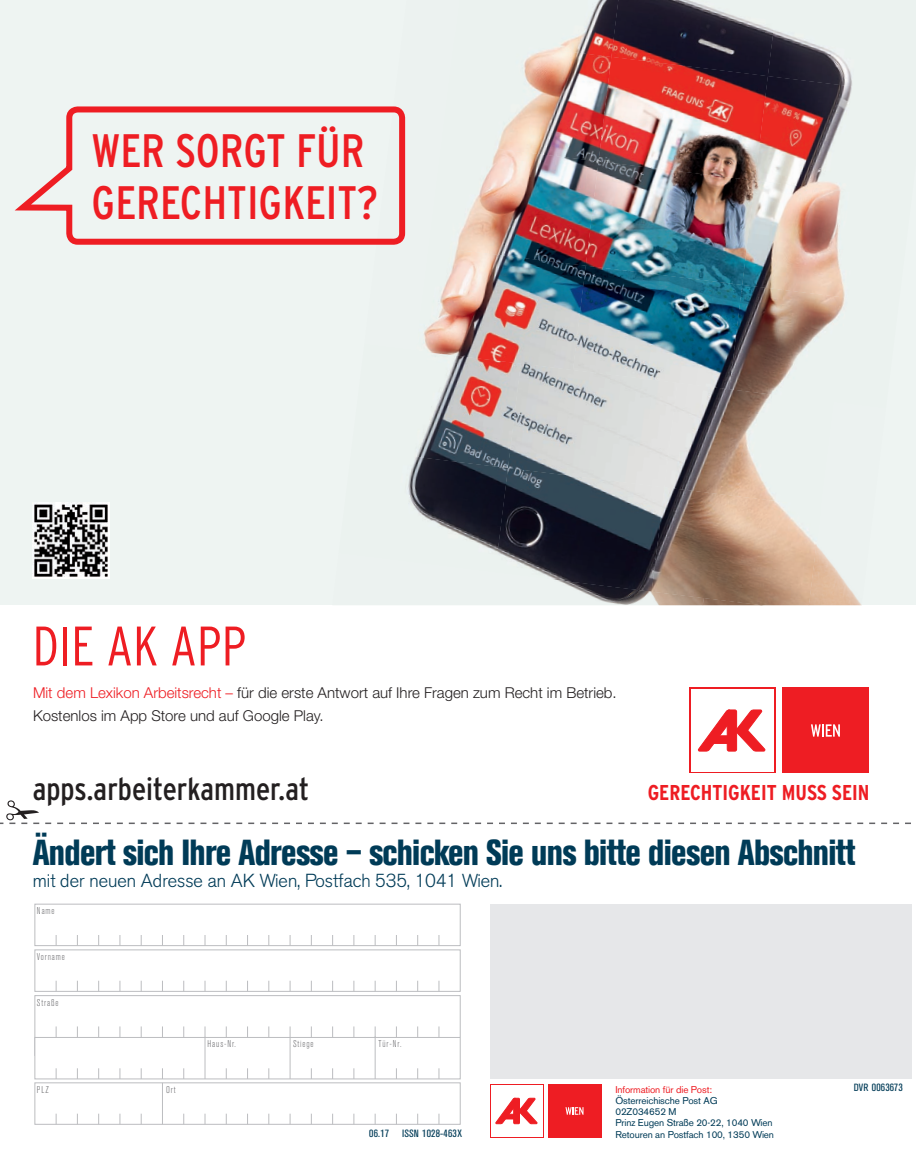
<style>
.page{position:relative;width:916px;height:1156px;background:#fff}
.page>*{position:absolute;margin:0;border:0;box-sizing:border-box;transform-origin:0 0}
.t1{font:300 condensed 55.5px "Interstate";color:#ee1d23}
.t2{font:condensed 46.8px/51.6px "Interstate";color:#ee1d23}
.t3{font:900 condensed 36px "AK11";letter-spacing:-.01em;color:#003b57;scale:.9 1}
.t4{font:condensed 31.5px "Interstate";color:#231f20}
.t5{font:700 condensed 21.45px "Interstate";color:#ee1d23}
.t6{font:300 18.75px "AK11";letter-spacing:-.01em;color:#003b57}
.t7{font:300 15px/22.5px "Helvetica Neue LT Std";color:#231f20}
.t8{font:condensed 10.5px "AK11";letter-spacing:.025em;color:#003b57;scale:1.1 1}
.t9{font:9.75px/11.2px "AK11";color:#003b57}
.t10{font:300 condensed 9.75px "AK11";letter-spacing:.1em;color:#636366}
.t11{font:9.75px "AK11";color:#ee1d23}
.s1{color:#ee1d23}
</style>
<div class="page">
<div style="left:34px;top:903px;width:426px;height:42px;border:1px solid #bcbdc0"></div>
<div style="left:34px;top:949px;width:426px;height:42px;border:1px solid #bcbdc0"></div>
<div style="left:34px;top:995px;width:426px;height:60px;border:1px solid #bcbdc0"></div>
<div style="left:35px;top:1037px;width:425px;height:41px;background:#fff"></div>
<div style="left:34px;top:1037px;width:426px;height:42px;border:1px solid #bcbdc0"></div>
<hr style="left:205px;top:1036px;width:1px;height:42px;background:#bcbdc0">
<hr style="left:290px;top:1037px;width:1px;height:41px;background:#bcbdc0">
<hr style="left:375px;top:1036px;width:1px;height:42px;background:#bcbdc0">
<div style="left:34px;top:1082px;width:426px;height:42px;border:1px solid #bcbdc0"></div>
<hr style="left:162px;top:1082px;width:1px;height:42px;background:#bcbdc0">
<div style="left:490px;top:904px;width:421px;height:174px;background:#e6e7e9"></div>
<svg style="left:0;top:800px;width:911px;height:24px"></svg>
<svg style="left:490px;top:1084px;width:53px;height:53px"></svg>
<div style="left:491px;top:1085px;width:51px;height:51px;background:#fff"></div>
<svg style="left:495px;top:1098px;width:42px;height:25px"></svg>
<div style="left:548px;top:1084px;width:53px;height:53px;background:#ee1d23"></div>
<svg style="left:565px;top:1107px;width:18px;height:7px"></svg>
<div style="left:689px;top:687px;width:86px;height:86px;background:linear-gradient(to bottom,#fff,#fff)"></div>
<div style="left:690px;top:689px;width:83px;height:83px;background:#fff"></div>
<svg style="left:698px;top:709px;width:67px;height:42px"></svg>
<div style="left:782px;top:687px;width:86px;height:86px;background:#ee1d23"></div>
<svg style="left:811px;top:724px;width:29px;height:12px"></svg>
<div style="left:0;top:0;width:916px;height:605px;background:#eef4f2"></div>
<img style="left:574px;top:0;width:37px;height:38px">
<img style="left:611px;top:0;width:156px;height:57px">
<img style="left:767px;top:27px;width:85px;height:49px">
<img style="left:499px;top:38px;width:112px;height:104px">
<img style="left:598px;top:57px;width:170px;height:104px">
<img style="left:755px;top:76px;width:97px;height:104px">
<img style="left:457px;top:142px;width:141px;height:104px">
<img style="left:585px;top:161px;width:170px;height:104px">
<img style="left:742px;top:180px;width:102px;height:105px">
<img style="left:424px;top:246px;width:162px;height:117px">
<img style="left:573px;top:265px;width:169px;height:117px">
<img style="left:729px;top:285px;width:116px;height:97px">
<img style="left:419px;top:344px;width:102px;height:105px">
<img style="left:508px;top:363px;width:169px;height:105px">
<img style="left:664px;top:382px;width:117px;height:105px">
<img style="left:821px;top:550px;width:41px;height:55px">
<img style="left:408px;top:449px;width:100px;height:102px">
<img style="left:495px;top:468px;width:169px;height:85px">
<img style="left:651px;top:487px;width:170px;height:118px">
<img style="left:499px;top:553px;width:205px;height:52px">
<img style="left:702px;top:598px;width:61px;height:7px">
<img style="left:33px;top:502px;width:76px;height:77px">
<svg style="left:14px;top:106px;width:392px;height:139px"></svg>
<h2 class="t2" style="left:91px;top:124px;width:288px">WER SORGT FÜR<br>GERECHTIGKEIT?</h2>
<h1 class="t1" style="left:33px;top:614px;width:215px">DIE AK APP</h1>
<p class="t7" style="left:33px;top:681px;width:585px"><span class="s1">Mit dem Lexikon Arbeitsrecht –</span> für die erste Antwort auf Ihre Fragen zum Recht im Betrieb.<br>Kostenlos im App Store und auf Google Play.</p>
<h3 class="t4" style="left:33px;top:771px;width:278px">apps.arbeiterkammer.at</h3>
<h3 class="t5" style="left:647px;top:780px;width:223px">GERECHTIGKEIT MUSS SEIN</h3>
<h3 class="t3" style="left:33px;top:831px;width:915px">Ändert sich Ihre Adresse – schicken Sie uns bitte diesen Abschnitt</h3>
<p class="t6" style="left:33px;top:870px;width:471px">mit der neuen Adresse an AK Wien, Postfach 535, 1041 Wien.</p>
<p class="t10" style="left:37px;top:905px;width:19px">Name</p>
<p class="t10" style="left:37px;top:951px;width:29px">Vorname</p>
<p class="t10" style="left:37px;top:996px;width:23px">Straße</p>
<p class="t10" style="left:207px;top:1038px;width:30px">Haus-Nr.</p>
<p class="t10" style="left:293px;top:1038px;width:22px">Stiege</p>
<p class="t10" style="left:378px;top:1038px;width:24px">Tür-Nr.</p>
<p class="t10" style="left:37px;top:1083px;width:13px">PLZ</p>
<p class="t10" style="left:166px;top:1083px;width:11px">Ort</p>
<p class="t11" style="left:615px;top:1083px;width:98px">Information für die Post:</p>
<p class="t9" style="left:615px;top:1094px;width:160px">Österreichische Post AG<br>02Z034652 M<br>Prinz Eugen Straße 20-22, 1040 Wien<br>Retouren an Postfach 100, 1350 Wien</p>
<p class="t8" style="left:369px;top:1127px;width:86px">06.17 ISSN 1028-463X</p>
<p class="t8" style="left:853px;top:1081px;width:46px">DVR 0063673</p>
</div>
